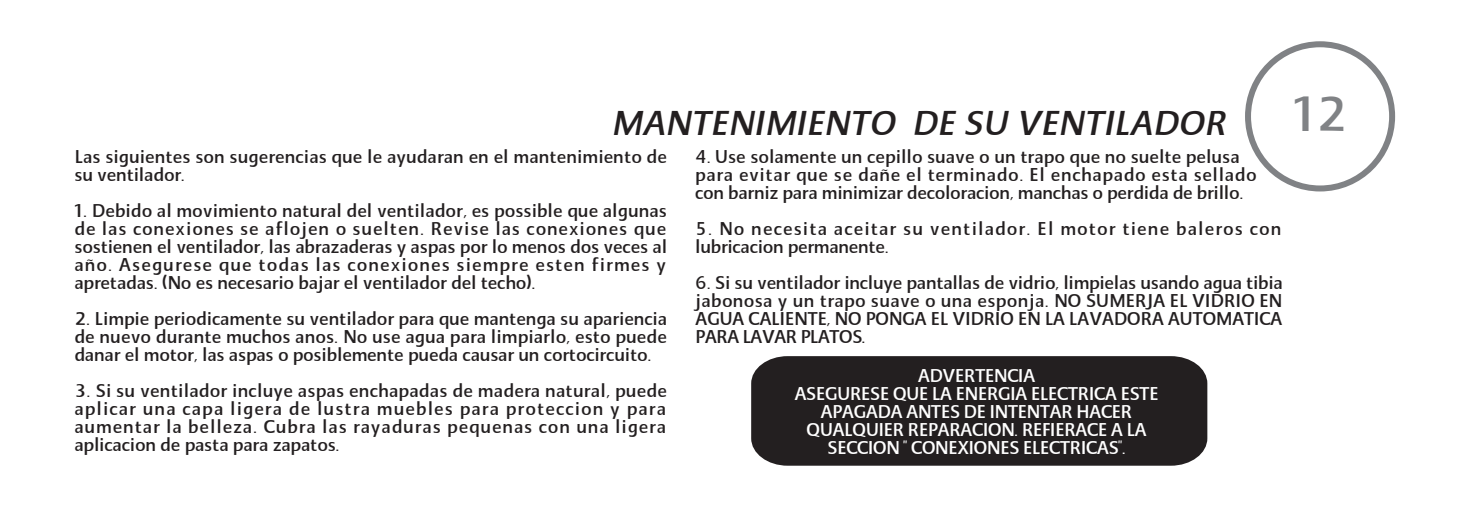
<style>
.page{position:relative;width:1460px;height:513px;background:#fff}
.page>*{position:absolute;margin:0;border:0;box-sizing:border-box;transform-origin:0 0}
.t1{font:500 48px "AI Quanta";color:#808285}
.t2{font:italic 500 33.4px "AI Quanta";color:#231f20}
.t3{font:500 18px/18px "AI Quanta";color:#231f20;text-align:justify}
.t4{font:500 18px/18px "AI Quanta";letter-spacing:-.025em;color:#fff;text-align:center}
.t5{font:500 18px/18px "AI Quanta";letter-spacing:.07em;color:#231f20}
</style>
<div class="page">
<div style="left:1244px;top:41px;width:150px;height:150px;border:6px solid #808285;border-radius:50%"></div>
<div style="left:751px;top:356px;width:456px;height:109px;background:#231f20"></div>
<h2 class="t2" style="left:610px;top:106px;width:622px">MANTENIMIENTO DE SU VENTILADOR</h2>
<p class="t3" style="left:74px;top:148px;width:594px">Las siguientes son sugerencias que le ayudaran en el mantenimiento de su ventilador.</p>
<p class="t3" style="left:74px;top:202px;width:594px">1. Debido al movimiento natural del ventilador, es possible que algunas de las conexiones se aflojen o suelten. Revise las conexiones que sostienen el ventilador, las abrazaderas y aspas por lo menos dos veces al año. Asegurese que todas las conexiones siempre esten firmes y apretadas. (No es necesario bajar el ventilador del techo).</p>
<p class="t3" style="left:74px;top:310px;width:594px">2. Limpie periodicamente su ventilador para que mantenga su apariencia de nuevo durante muchos anos. No use agua para limpiarlo, esto puede danar el motor, las aspas o posiblemente pueda causar un cortocircuito.</p>
<p class="t3" style="left:74px;top:382px;width:593px">3. Si su ventilador incluye aspas enchapadas de madera natural, puede aplicar una capa ligera de lustra muebles para proteccion y para aumentar la belleza. Cubra las rayaduras pequenas con una ligera aplicacion de pasta para zapatos.</p>
<p class="t3" style="left:695px;top:148px;width:562px;text-align:left">4. Use solamente un cepillo suave o un trapo que no suelte pelusa para evitar que se dañe el terminado. El enchapado esta sellado con barniz para minimizar decoloracion, manchas o perdida de brillo.</p>
<p class="t5" style="left:695px;top:220px;width:587px">5. No necesita aceitar su ventilador. El motor tiene baleros con lubricacion permanente.</p>
<p class="t3" style="left:695px;top:274px;width:589px">6. Si su ventilador incluye pantallas de vidrio, limpielas usando agua tibia jabonosa y un trapo suave o una esponja. NO SUMERJA EL VIDRIO EN AGUA CALIENTE, NO PONGA EL VIDRIO EN LA LAVADORA AUTOMATICA PARA LAVAR PLATOS.</p>
<p class="t4" style="left:794px;top:366px;width:365px">ADVERTENCIA<br>ASEGURESE QUE LA ENERGIA ELECTRICA ESTE<br>APAGADA ANTES DE INTENTAR HACER<br>QUALQUIER REPARACION. REFIERACE A LA<br>SECCION " CONEXIONES ELECTRICAS".</p>
<h1 class="t1" style="left:1292px;top:90px;width:55px">12</h1>
</div>
